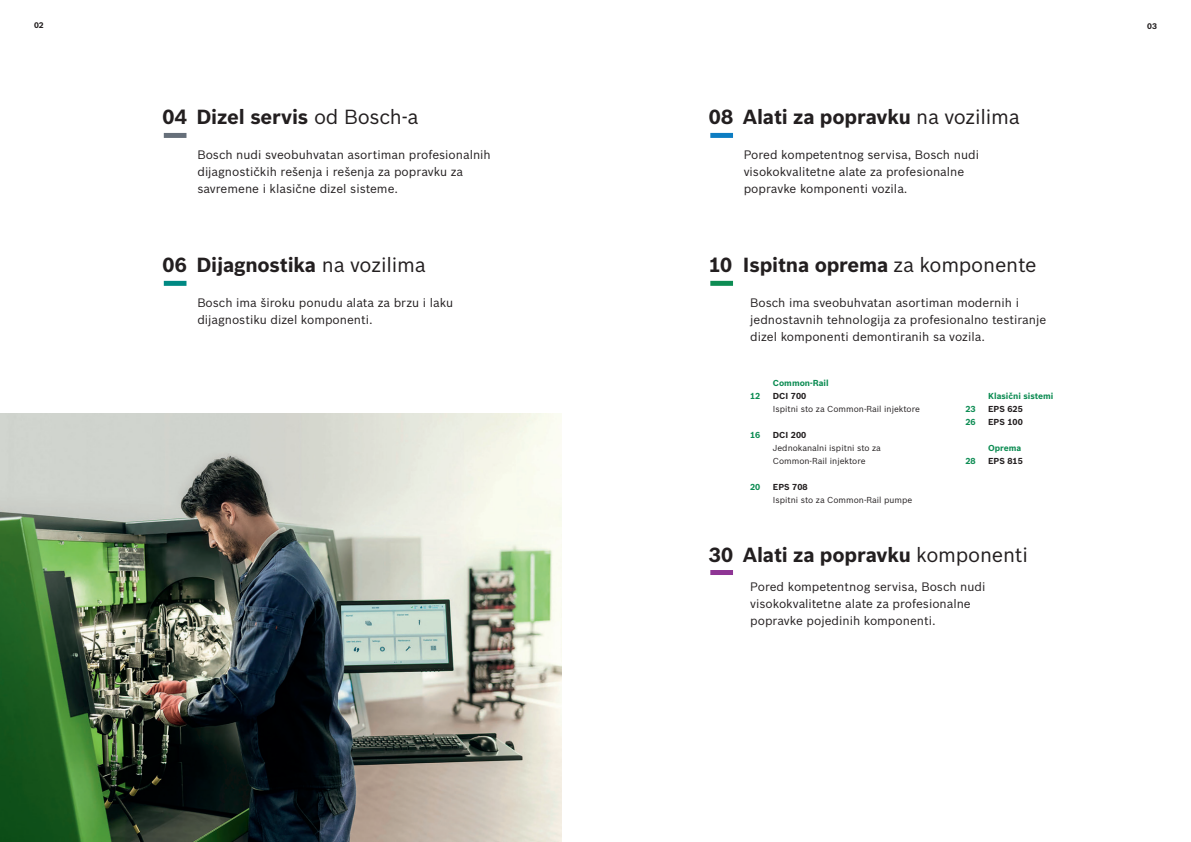
<style>
.page{position:relative;width:1191px;height:842px;background:#fff}
.page>*{position:absolute;margin:0;border:0;box-sizing:border-box;transform-origin:0 0}
.t1{font:700 20px "Bosch Sans";letter-spacing:-.01em;color:#231f20}
.t2{font:12px/17px "Bosch Sans";color:#231f20}
.t3{font:8.5px/13px "Bosch Sans";color:#231f20}
.t4{font:700 8.5px "Bosch Sans";color:#0d8c53}
.t5{font:700 8.5px "Bosch Sans";color:#231f20}
.t6{font:700 8px "Bosch Sans";color:#231f20}
.s1{font-weight:400}
</style>
<div class="page">
<img style="left:0;top:414px;width:561px;height:428px">
<div style="left:164px;top:281px;width:22px;height:5px;background:#008983"></div>
<div style="left:164px;top:133px;width:22px;height:5px;background:#666f7a"></div>
<div style="left:710px;top:133px;width:23px;height:5px;background:#0d7dc2"></div>
<div style="left:710px;top:281px;width:23px;height:5px;background:#0d8c53"></div>
<div style="left:710px;top:570px;width:23px;height:5px;background:#8e3594"></div>
<p class="t6" style="left:34px;top:21px;width:11px">02</p>
<p class="t6" style="left:1147px;top:21px;width:11px">03</p>
<h1 class="t1" style="left:162px;top:105px;width:258px">04 Dizel servis <span class="s1">od Bosch-a</span></h1>
<p class="t2" style="left:197px;top:146px;width:295px">Bosch nudi sveobuhvatan asortiman profesionalnih dijagnostičkih rešenja i rešenja za popravku za savremene i klasične dizel sisteme.</p>
<h1 class="t1" style="left:162px;top:253px;width:265px">06 Dijagnostika <span class="s1">na vozilima</span></h1>
<p class="t2" style="left:197px;top:294px;width:257px">Bosch ima široku ponudu alata za brzu i laku dijagnostiku dizel komponenti.</p>
<h1 class="t1" style="left:709px;top:105px;width:312px">08 Alati za popravku <span class="s1">na vozilima</span></h1>
<p class="t2" style="left:743px;top:146px;width:237px">Pored kompetentnog servisa, Bosch nudi visokokvalitetne alate za profesionalne popravke komponenti vozila.</p>
<h1 class="t1" style="left:709px;top:253px;width:329px">10 Ispitna oprema <span class="s1">za komponente</span></h1>
<p class="t2" style="left:750px;top:294px;width:297px">Bosch ima sveobuhvatan asortiman modernih i jednostavnih tehnologija za profesionalno testiranje dizel komponenti demontiranih sa vozila.</p>
<p class="t4" style="left:773px;top:378px;width:57px">Common-Rail</p>
<p class="t4" style="left:750px;top:391px;width:12px">12</p>
<p class="t5" style="left:773px;top:391px;width:35px">DCI 700</p>
<p class="t3" style="left:773px;top:402px;width:149px">Ispitni sto za Common-Rail injektore</p>
<p class="t4" style="left:750px;top:430px;width:12px">16</p>
<p class="t5" style="left:773px;top:430px;width:35px">DCI 200</p>
<p class="t3" style="left:773px;top:441px;width:109px">Jednokanalni ispitni sto za<br>Common-Rail injektore</p>
<p class="t4" style="left:750px;top:482px;width:12px">20</p>
<p class="t5" style="left:773px;top:482px;width:36px">EPS 708</p>
<p class="t3" style="left:773px;top:493px;width:141px">Ispitni sto za Common-Rail pumpe</p>
<p class="t4" style="left:988px;top:391px;width:67px">Klasični sistemi</p>
<p class="t4" style="left:965px;top:404px;width:12px">23</p>
<p class="t5" style="left:988px;top:404px;width:36px">EPS 625</p>
<p class="t4" style="left:965px;top:417px;width:12px">26</p>
<p class="t5" style="left:988px;top:417px;width:36px">EPS 100</p>
<p class="t4" style="left:988px;top:443px;width:35px">Oprema</p>
<p class="t4" style="left:965px;top:456px;width:12px">28</p>
<p class="t5" style="left:988px;top:456px;width:36px">EPS 815</p>
<h1 class="t1" style="left:709px;top:542px;width:320px">30 Alati za popravku <span class="s1">komponenti</span></h1>
<p class="t2" style="left:750px;top:578px;width:237px">Pored kompetentnog servisa, Bosch nudi visokokvalitetne alate za profesionalne popravke pojedinih komponenti.</p>
</div>
